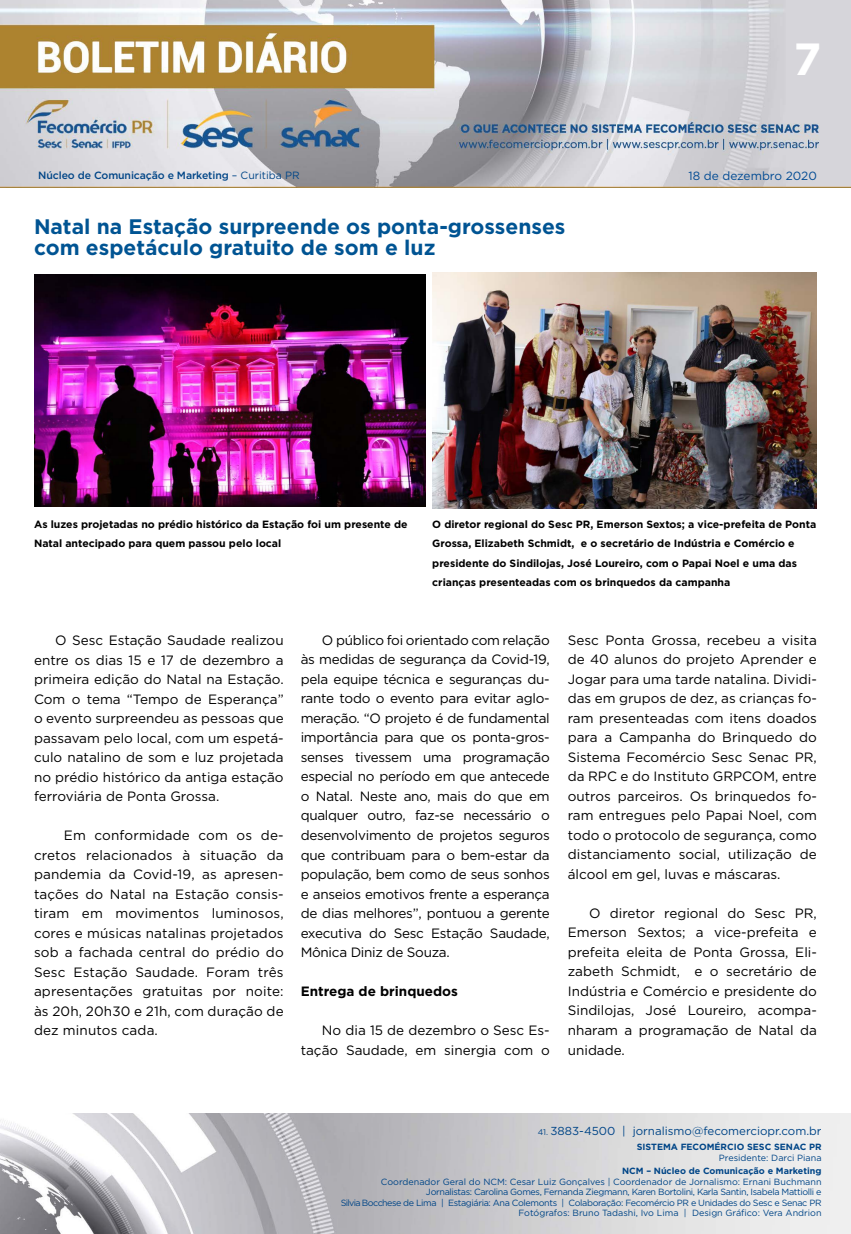
<style>
.page{position:relative;width:851px;height:1234px;background:#fff}
.page>*{position:absolute;margin:0;border:0;box-sizing:border-box;transform-origin:0 0}
.t1{font:700 45px "Gotham";color:#fff}
.t2{font:700 21px/21px "Gotham";color:#005493}
.t3{font:13.5px/19.5px "Gotham";color:#000;text-align:justify}
.t4{font:700 13.5px "Gotham";color:#000}
.t5{font:11.85px "Gotham";color:#004a93}
.t6{font:11.55px "Gotham";color:#004587}
.t7{font:700 10.5px/19.5px "Gotham";color:#000}
.t8{font:500 10.5px "Gotham";letter-spacing:-.01em;color:#004587}
.t9{font:9px/10.5px "Gotham";letter-spacing:-.04em;color:#004587;text-align:right}
.t10{font:700 9px "Gotham";color:#004587}
.t11{font:9px "Gotham";color:#004587}
.s1{font-weight:400}
.s2{font-size:8.25px}
</style>
<div class="page">
<img style="left:0;top:0;width:850px;height:188px">
<img style="left:0;top:1113px;width:850px;height:120px">
<img style="left:34px;top:274px;width:391px;height:232px">
<img style="left:432px;top:273px;width:384px;height:235px">
<h1 class="t1" style="left:793px;top:29px;width:29px">7</h1>
<p class="t8" style="left:38px;top:168px;width:263px">Núcleo de Comunicação e Marketing <span class="s1">– Curitiba PR</span></p>
<p class="t5" style="left:688px;top:168px;width:130px">18 de dezembro 2020</p>
<h2 class="t2" style="left:34px;top:216px;width:533px">Natal na Estação surpreende os ponta-grossenses com espetáculo gratuito de som e luz</h2>
<p class="t7" style="left:34px;top:514px;width:375px">As luzes projetadas no prédio histórico da Estação foi um presente de<br>Natal antecipado para quem passou pelo local</p>
<p class="t7" style="left:432px;top:514px;width:385px">O diretor regional do Sesc PR, Emerson Sextos; a vice-prefeita de Ponta Grossa, Elizabeth Schmidt, e o secretário de Indústria e Comércio e presidente do Sindilojas, José Loureiro, com o Papai Noel e uma das crianças presenteadas com os brinquedos da campanha</p>
<p class="t3" style="left:34px;top:630px;width:251px;text-indent:21px">O Sesc Estação Saudade realizou entre os dias 15 e 17 de dezembro a primeira edição do Natal na Estação.<br>Com o tema “Tempo de Esperança” o evento surpreendeu as pessoas que passavam pelo local, com um espetá&shy;culo natalino de som e luz projetada no prédio histórico da antiga estação ferroviária de Ponta Grossa.</p>
<p class="t3" style="left:34px;top:825px;width:251px;text-indent:30px">Em conformidade com os de&shy;cretos relacionados à situação da pandemia da Covid-19, as apresen&shy;tações do Natal na Estação consis&shy;tiram em movimentos luminosos, cores e músicas natalinas projetados sob a fachada central do prédio do Sesc Estação Saudade. Foram três apresentações gratuitas por noite: às 20h, 20h30 e 21h, com duração de dez minutos cada.</p>
<p class="t3" style="left:300px;top:630px;width:250px;text-indent:21px">O público foi orientado com relação às medidas de segurança da Covid-19, pela equipe técnica e seguranças du&shy;rante todo o evento para evitar aglo&shy;meração. “O projeto é de fundamental importância para que os ponta-gros&shy;senses tivessem uma programação especial no período em que antecede o Natal. Neste ano, mais do que em qualquer outro, faz-se necessário o desenvolvimento de projetos seguros que contribuam para o bem-estar da população, bem como de seus sonhos e anseios emotivos frente a esperança de dias melhores”, pontuou a gerente executiva do Sesc Estação Saudade, Mônica Diniz de Souza.</p>
<p class="t4" style="left:300px;top:982px;width:159px">Entrega de brinquedos</p>
<p class="t3" style="left:300px;top:1020px;width:250px;text-align:right">No dia 15 de dezembro o Sesc Es&shy;tação Saudade, em sinergia com o</p>
<p class="t3" style="left:567px;top:630px;width:250px">Sesc Ponta Grossa, recebeu a visita de 40 alunos do projeto Aprender e Jogar para uma tarde natalina. Dividi&shy;das em grupos de dez, as crianças fo&shy;ram presenteadas com itens doados para a Campanha do Brinquedo do Sistema Fecomércio Sesc Senac PR, da RPC e do Instituto GRPCOM, entre outros parceiros. Os brinquedos fo&shy;ram entregues pelo Papai Noel, com todo o protocolo de segurança, como distanciamento social, utilização de álcool em gel, luvas e máscaras.</p>
<p class="t3" style="left:567px;top:902px;width:250px;text-indent:21px">O diretor regional do Sesc PR, Emerson Sextos; a vice-prefeita e prefeita eleita de Ponta Grossa, Eli&shy;zabeth Schmidt, e o secretário de Indústria e Comércio e presidente do Sindilojas, José Loureiro, acompa&shy;nharam a programação de Natal da unidade.</p>
<p class="t6" style="left:537px;top:1123px;width:285px"><span class="s2">41.</span> 3883-4500 | jornalismo@fecomerciopr.com.br</p>
<p class="t10" style="left:636px;top:1140px;width:186px">SISTEMA FECOMÉRCIO SESC SENAC PR</p>
<p class="t11" style="left:718px;top:1151px;width:104px">Presidente: Darci Piana</p>
<p class="t10" style="left:622px;top:1164px;width:201px">NCM – Núcleo de Comunicação e Marketing</p>
<p class="t9" style="left:341px;top:1175px;width:482px">Coordenador Geral do NCM: Cesar Luiz Gonçalves | Coordenador de Jornalismo: Ernani Buchmann Jornalistas: Carolina Gomes, Fernanda Ziegmann, Karen Bortolini, Karla Santin, Isabela Mattiolli e<br>Silvia Bocchese de Lima | Estagiária: Ana Colemonts | Colaboração: Fecomércio PR e Unidades do Sesc e Senac PR Fotógrafos: Bruno Tadashi, Ivo Lima | Design Gráfico: Vera Andrion</p>
</div>
